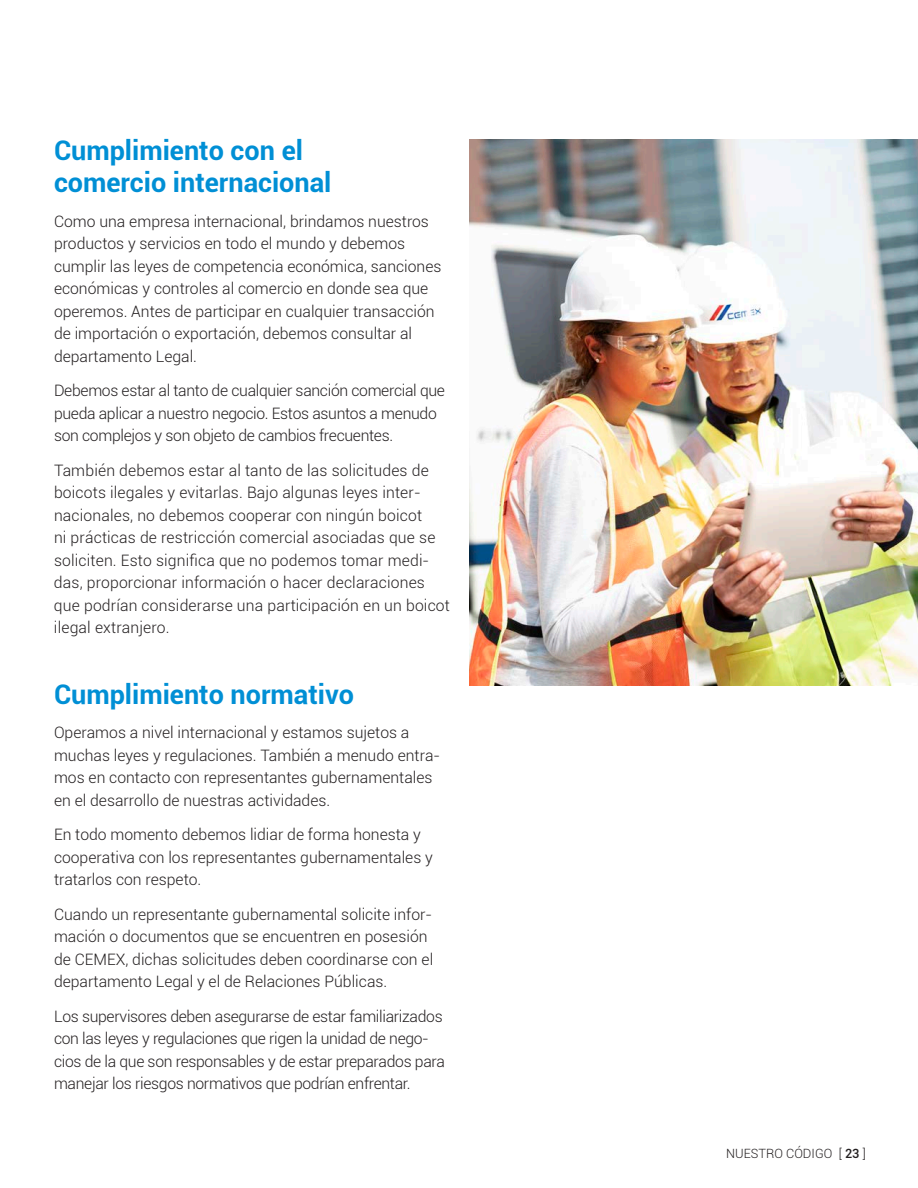
<style>
.page{position:relative;width:918px;height:1188px;background:#fff}
.page>*{position:absolute;margin:0;border:0;box-sizing:border-box;transform-origin:0 0}
.t1{font:700 27px/32.4px "Roboto";color:#008fd5}
.t2{font:300 15.75px/22.5px "Roboto";color:#231f20}
.t3{font:300 15.75px/22.5px "Roboto";letter-spacing:-.02em;color:#231f20}
.t4{font:300 12.75px "Roboto";color:#231f20}
.s1{font-weight:500}
</style>
<div class="page">
<img style="left:470px;top:139px;width:448px;height:546px">
<p class="t1" style="left:54px;top:133px;width:279px">Cumplimiento con el comercio internacional</p>
<p class="t2" style="left:54px;top:209px;width:389px">Como una empresa internacional, brindamos nuestros productos y servicios en todo el mundo y debemos cumplir las leyes de competencia económica, sanciones económicas y controles al comercio en donde sea que operemos. Antes de participar en cualquier transacción de importación o exportación, debemos consultar al departamento Legal.</p>
<p class="t3" style="left:54px;top:379px;width:393px">Debemos estar al tanto de cualquier sanción comercial que pueda aplicar a nuestro negocio. Estos asuntos a menudo son complejos y son objeto de cambios frecuentes.</p>
<p class="t2" style="left:54px;top:458px;width:397px">También debemos estar al tanto de las solicitudes de boicots ilegales y evitarlas. Bajo algunas leyes inter&shy;nacionales, no debemos cooperar con ningún boicot<br>ni prácticas de restricción comercial asociadas que se soliciten. Esto significa que no podemos tomar medi&shy;das, proporcionar información o hacer declaraciones que podrían considerarse una participación en un boicot ilegal extranjero.</p>
<p class="t1" style="left:54px;top:677px;width:302px">Cumplimiento normativo</p>
<p class="t2" style="left:54px;top:721px;width:388px">Operamos a nivel internacional y estamos sujetos a muchas leyes y regulaciones. También a menudo entra&shy;mos en contacto con representantes gubernamentales en el desarrollo de nuestras actividades.</p>
<p class="t2" style="left:54px;top:823px;width:380px">En todo momento debemos lidiar de forma honesta y cooperativa con los representantes gubernamentales y tratarlos con respeto.</p>
<p class="t2" style="left:54px;top:902px;width:381px">Cuando un representante gubernamental solicite infor&shy;mación o documentos que se encuentren en posesión de CEMEX, dichas solicitudes deben coordinarse con el departamento Legal y el de Relaciones Públicas.</p>
<p class="t3" style="left:54px;top:1004px;width:393px">Los supervisores deben asegurarse de estar familiarizados con las leyes y regulaciones que rigen la unidad de nego&shy;cios de la que son responsables y de estar preparados para manejar los riesgos normativos que podrían enfrentar.</p>
<p class="t4" style="left:726px;top:1145px;width:141px">NUESTRO CÓDIGO [ <span class="s1">23</span> ]</p>
</div>
